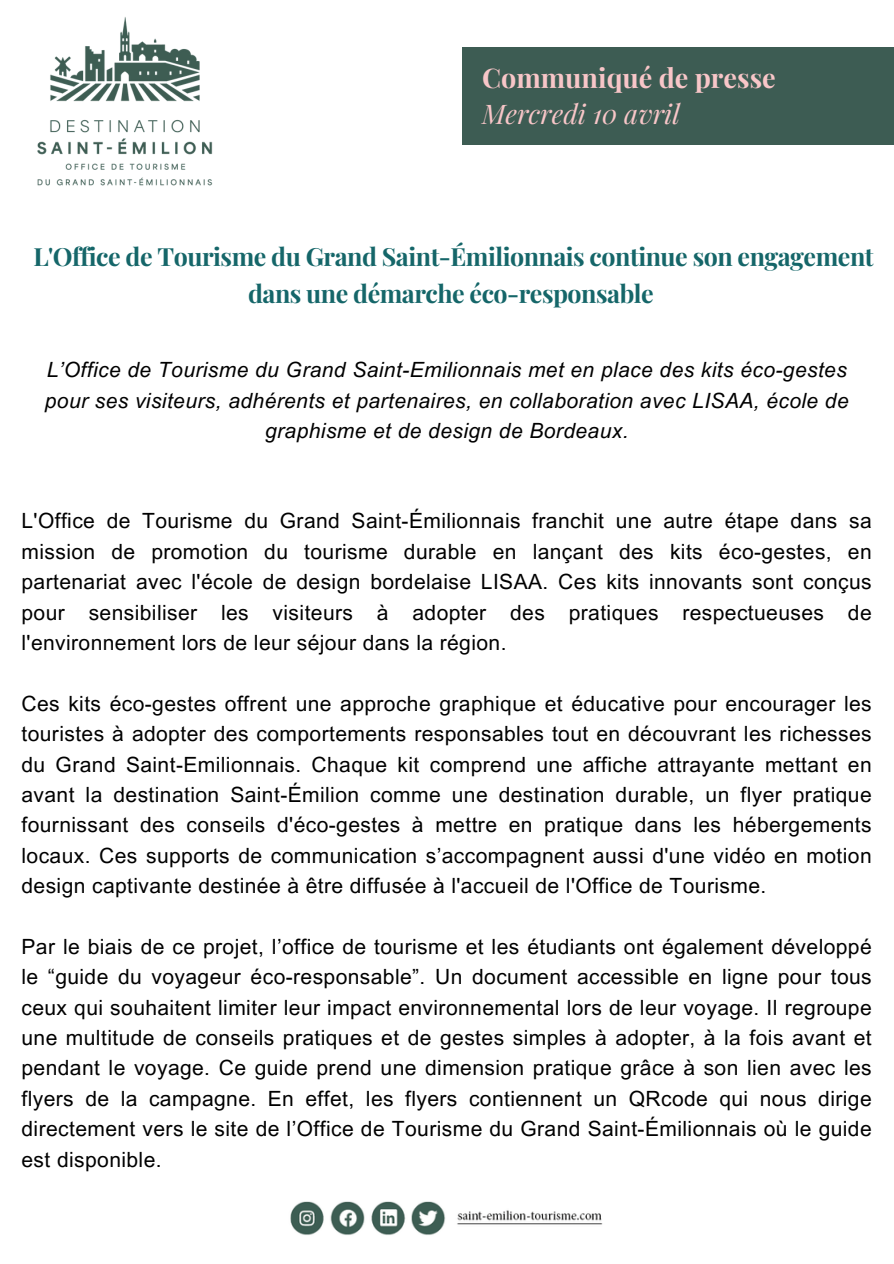
<style>
.page{position:relative;width:894px;height:1264px;background:#fff}
.page>*{position:absolute;margin:0;border:0;box-sizing:border-box;transform-origin:0 0}
.t1{font:700 27px "Playfair Display";color:#f8c6c8}
.t2{font:italic 27px "Playfair Display";color:#f8c6c8}
.t3{font:700 25.05px/37.2px "Playfair Display";letter-spacing:-.02em;color:#156669;text-align:center}
.t4{font:21px/30.3px "Arial MT Pro";letter-spacing:.02em;color:#000;text-align:justify}
.t5{font:italic 21px/30.3px "Arial MT Pro";letter-spacing:.02em;color:#000;text-align:center}
</style>
<div class="page">
<div style="left:462px;top:47px;width:431px;height:98px;background:#3d5c53"></div>
<img style="left:37px;top:17px;width:176px;height:169px">
<img style="left:290px;top:1201px;width:313px;height:34px">
<h1 class="t1" style="left:482px;top:59px;width:295px">Communiqué de presse</h1>
<h2 class="t2" style="left:482px;top:94px;width:199px">Mercredi 10 avril</h2>
<p class="t3" style="left:33px;top:237px;width:841px">L'Office de Tourisme du Grand Saint-Émilionnais continue son engagement dans une démarche éco-responsable</p>
<p class="t5" style="left:45px;top:357px;width:805px">L’Office de Tourisme du Grand Saint-Emilionnais met en place des kits éco-gestes pour ses visiteurs, adhérents et partenaires, en collaboration avec LISAA, école de graphisme et de design de Bordeaux.</p>
<p class="t4" style="left:21px;top:508px;width:851px">L'Office de Tourisme du Grand Saint-Émilionnais franchit une autre étape dans sa mission de promotion du tourisme durable en lançant des kits éco-gestes, en partenariat avec l'école de design bordelaise LISAA. Ces kits innovants sont conçus pour sensibiliser les visiteurs à adopter des pratiques respectueuses de l'environnement lors de leur séjour dans la région.</p>
<p class="t4" style="left:21px;top:691px;width:851px">Ces kits éco-gestes offrent une approche graphique et éducative pour encourager les touristes à adopter des comportements responsables tout en découvrant les richesses du Grand Saint-Emilionnais. Chaque kit comprend une affiche attrayante mettant en avant la destination Saint-Émilion comme une destination durable, un flyer pratique fournissant des conseils d'éco-gestes à mettre en pratique dans les hébergements locaux. Ces supports de communication s’accompagnent aussi d'une vidéo en motion design captivante destinée à être diffusée à l'accueil de l'Office de Tourisme.</p>
<p class="t4" style="left:21px;top:934px;width:851px">Par le biais de ce projet, l’office de tourisme et les étudiants ont également développé le “guide du voyageur éco-responsable”. Un document accessible en ligne pour tous ceux qui souhaitent limiter leur impact environnemental lors de leur voyage. Il regroupe une multitude de conseils pratiques et de gestes simples à adopter, à la fois avant et pendant le voyage. Ce guide prend une dimension pratique grâce à son lien avec les flyers de la campagne. En effet, les flyers contiennent un QRcode qui nous dirige directement vers le site de l’Office de Tourisme du Grand Saint-Émilionnais où le guide est disponible.</p>
</div>
